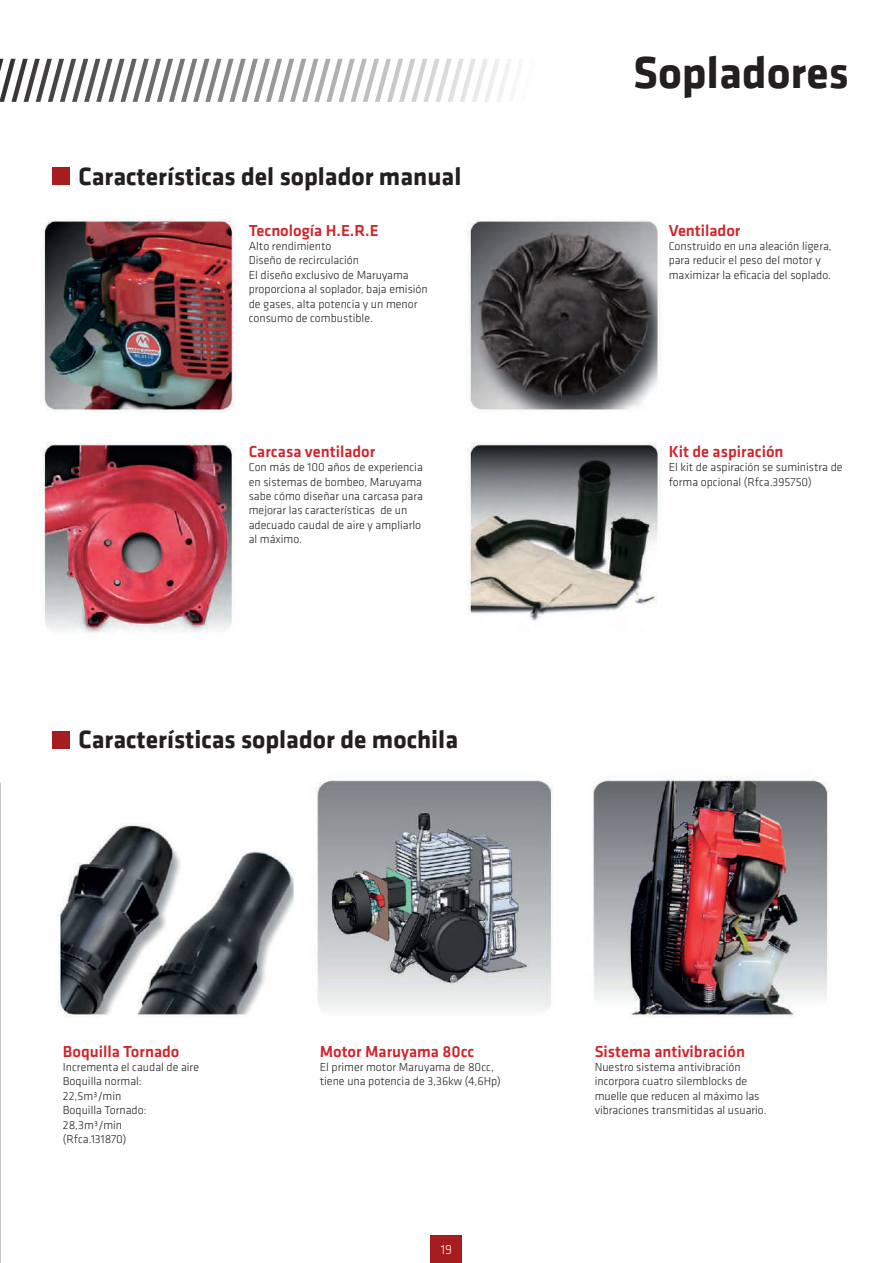
<style>
.page{position:relative;width:893px;height:1263px;background:#fff}
.page>*{position:absolute;margin:0;border:0;box-sizing:border-box;transform-origin:0 0}
.t1{font:700 45.9px "Klavika";color:#231f20}
.t2{font:700 25.65px "Klavika";color:#231f20}
.t3{font:500 16.5px "Klavika";color:#d1232a}
.t4{font:300 13.5px "Klavika";color:#fff}
.t5{font:300 12px/14.4px "Klavika";color:#231f20}
</style>
<div class="page">
<img style="left:23px;top:58px;width:807px;height:1205px">
<svg style="left:1px;top:59px;width:535px;height:43px"></svg>
<hr style="left:0;top:1159px;width:1px;height:81px;background:#c6c6c6">
<svg style="left:0;top:1240px;width:1px;height:23px"></svg>
<hr style="left:0;top:1046px;width:1px;height:113px;background:#c6c6c6">
<hr style="left:0;top:951px;width:1px;height:95px;background:#c6c6c6">
<hr style="left:0;top:782px;width:1px;height:169px;background:#c6c6c6">
<img style="left:0;top:0;width:1px;height:258px">
<div style="left:52px;top:167px;width:18px;height:18px;background:#a61c1f"></div>
<div style="left:52px;top:731px;width:18px;height:17px;background:#a61c1f"></div>
<div style="left:431px;top:1235px;width:31px;height:28px;background:#a61c1f"></div>
<h2 class="t2" style="left:78px;top:163px;width:384px">Características del soplador manual</h2>
<h3 class="t3" style="left:249px;top:221px;width:131px">Tecnología H.E.R.E</h3>
<p class="t5" style="left:249px;top:239px;width:181px">Alto rendimiento<br>Diseño de recirculación<br>El diseño exclusivo de Maruyama proporciona al soplador, baja emisión de gases, alta potencia y un menor consumo de combustible.</p>
<h3 class="t3" style="left:249px;top:442px;width:128px">Carcasa ventilador</h3>
<p class="t5" style="left:249px;top:460px;width:176px">Con más de 100 años de experiencia en sistemas de bombeo, Maruyama sabe cómo diseñar una carcasa para mejorar las características de un adecuado caudal de aire y ampliarlo al máximo.</p>
<h2 class="t2" style="left:78px;top:726px;width:381px">Características soplador de mochila</h2>
<h1 class="t1" style="left:633px;top:48px;width:217px">Sopladores</h1>
<h3 class="t3" style="left:669px;top:221px;width:73px">Ventilador</h3>
<p class="t5" style="left:669px;top:239px;width:165px">Construido en una aleación ligera, para reducir el peso del motor y maximizar la eficacia del soplado.</p>
<h3 class="t3" style="left:669px;top:442px;width:116px">Kit de aspiración</h3>
<p class="t5" style="left:669px;top:460px;width:175px">El kit de aspiración se suministra de forma opcional (Rfca.395750)</p>
<h3 class="t3" style="left:63px;top:1042px;width:118px">Boquilla Tornado</h3>
<p class="t5" style="left:63px;top:1060px;width:138px">Incrementa el caudal de aire<br>Boquilla normal:<br>22,5m³/min<br>Boquilla Tornado:<br>28,3m³/min<br>(Rfca.131870)</p>
<h3 class="t3" style="left:320px;top:1042px;width:156px">Motor Maruyama 80cc</h3>
<p class="t5" style="left:320px;top:1060px;width:182px">El primer motor Maruyama de 80cc, tiene una potencia de 3,36kw (4,6Hp)</p>
<p class="t4" style="left:441px;top:1242px;width:13px">19</p>
<h3 class="t3" style="left:595px;top:1042px;width:152px">Sistema antivibración</h3>
<p class="t5" style="left:595px;top:1060px;width:174px">Nuestro sistema antivibración incorpora cuatro silemblocks de muelle que reducen al máximo las vibraciones transmitidas al usuario.</p>
</div>
